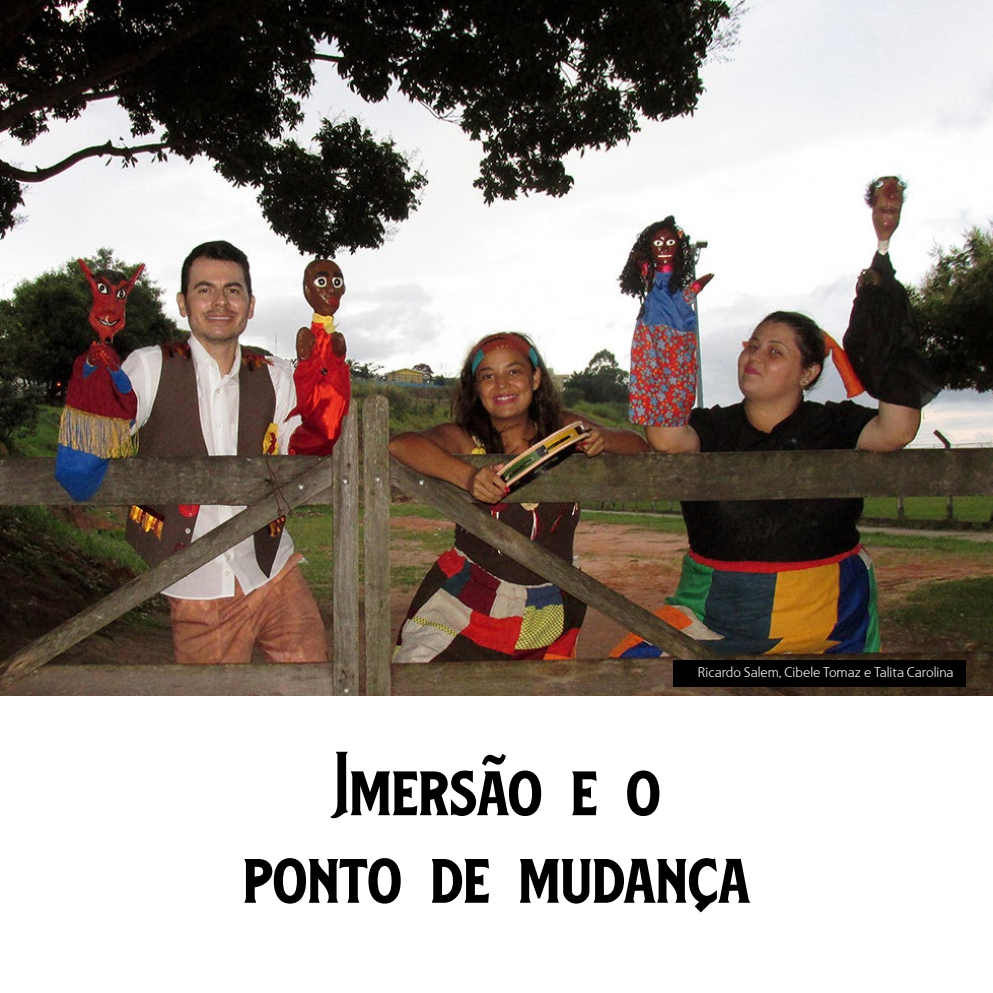
<style>
.page{position:relative;width:993px;height:993px;background:#fff}
.page>*{position:absolute;margin:0;border:0;box-sizing:border-box;transform-origin:0 0}
.t1{font:87.5px/87.5px "Blackford";color:#000;text-align:center}
.t2{font:84px "Minion Pro";color:#000}
.t3{font:300 14px "Fox Sans TRF";color:#fff}
</style>
<div class="page">
<img style="left:1px;top:0;width:991px;height:694px">
<div style="left:672px;top:660px;width:292px;height:27px;background:#000"></div>
<svg style="left:694px;top:896px;width:17px;height:17px"></svg>
<svg style="left:482px;top:754px;width:24px;height:12px"></svg>
<p class="t3" style="left:697px;top:664px;width:257px">Ricardo Salem, Cibele Tomaz e Talita Carolina</p>
<h1 class="t1" style="left:243px;top:743px;width:508px">Imersão e o ponto de mudanca</h1>
<h2 class="t2" style="left:477px;top:725px;width:35px">˜</h2>
</div>
